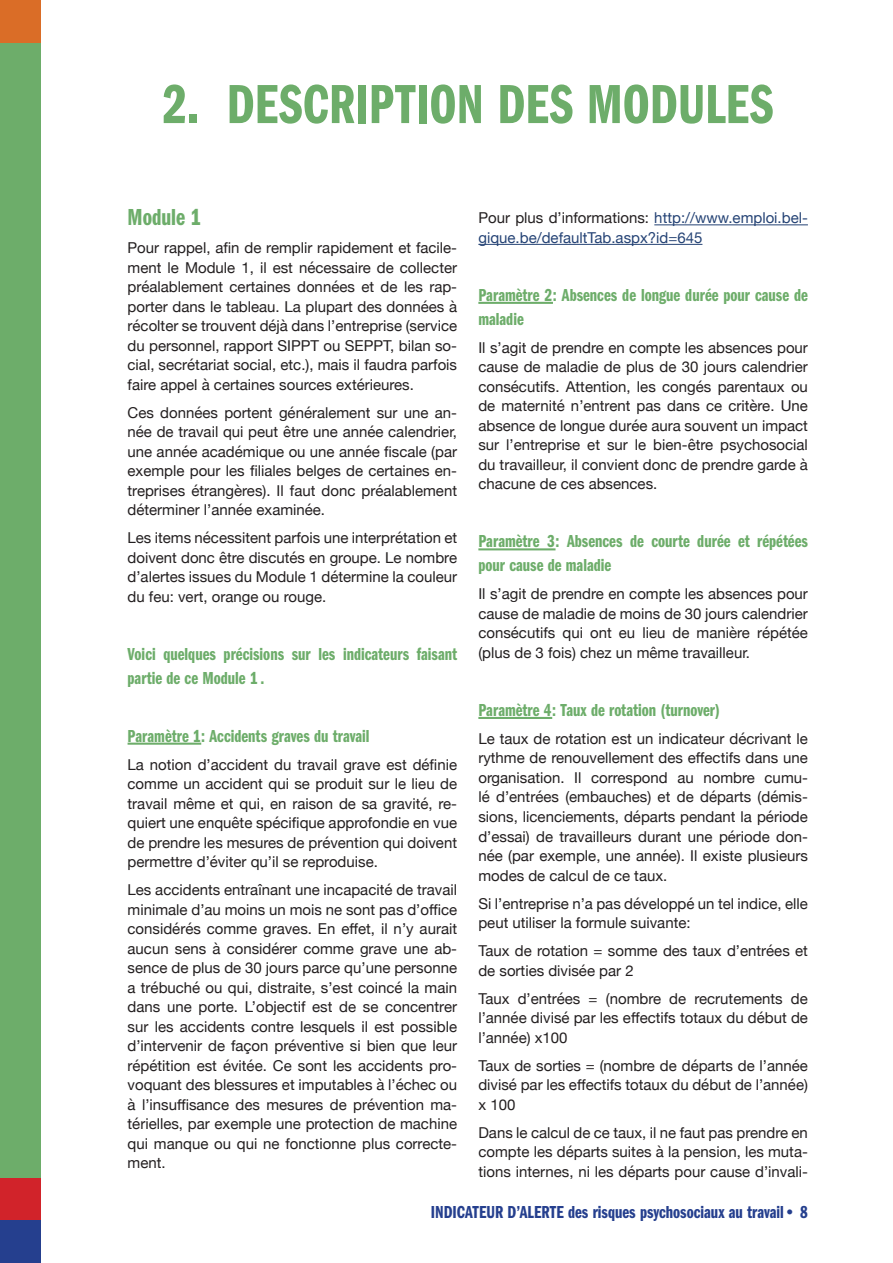
<style>
.page{position:relative;width:893px;height:1263px;background:#fff}
.page>*{position:absolute;margin:0;border:0;box-sizing:border-box;transform-origin:0 0}
.t1{font:57px "Franklin Gothic URW Com Dem";color:#6dad6a}
.t2{font:24px "Franklin Gothic URW Com Dem";color:#6dad6a}
.t3{font:18px/24px "Franklin Gothic URW Com Dem";color:#6dad6a}
.t4{font:18px "Franklin Gothic URW Com Dem";color:#253f8e}
.t5{font:15px/19.5px "Helvetica Neue";color:#231f20;text-align:justify}
.t6{font:15px/19.5px "Helvetica Neue";color:#254375}
.s1{color:#231f20}
</style>
<div class="page">
<div style="left:0;top:0;width:40px;height:1263px;background:#6dad6a"></div>
<div style="left:0;top:0;width:40px;height:43px;background:#da6d27"></div>
<div style="left:0;top:1178px;width:40px;height:42px;background:#d1232a"></div>
<div style="left:0;top:1220px;width:40px;height:43px;background:#253f8e"></div>
<hr style="left:128px;top:743px;width:73px;height:2px;background:#6dad6a">
<hr style="left:654px;top:224px;width:154px;height:1px;background:#254375">
<hr style="left:478px;top:244px;width:224px;height:1px;background:#254375">
<hr style="left:478px;top:302px;width:75px;height:2px;background:#6dad6a">
<hr style="left:478px;top:548px;width:77px;height:2px;background:#6dad6a">
<hr style="left:478px;top:717px;width:74px;height:2px;background:#6dad6a">
<h1 class="t1" style="left:162px;top:72px;width:613px">2. DESCRIPTION DES MODULES</h1>
<h2 class="t2" style="left:128px;top:204px;width:75px">Module 1</h2>
<p class="t5" style="left:128px;top:239px;width:331px">Pour rappel, afin de remplir rapidement et facile&shy;ment le Module 1, il est nécessaire de collecter préalablement certaines données et de les rap&shy;porter dans le tableau. La plupart des données à récolter se trouvent déjà dans l’entreprise (service du personnel, rapport SIPPT ou SEPPT, bilan so&shy;cial, secrétariat social, etc.), mais il faudra parfois faire appel à certaines sources extérieures.</p>
<p class="t5" style="left:128px;top:403px;width:331px">Ces données portent généralement sur une an&shy;née de travail qui peut être une année calendrier, une année académique ou une année fiscale (par exemple pour les filiales belges de certaines en&shy;treprises étrangères). Il faut donc préalablement déterminer l’année examinée.</p>
<p class="t5" style="left:128px;top:529px;width:331px">Les items nécessitent parfois une interprétation et doivent donc être discutés en groupe. Le nombre d’alertes issues du Module 1 détermine la couleur du feu: vert, orange ou rouge.</p>
<p class="t3" style="left:128px;top:642px;width:331px">Voici quelques précisions sur les indicateurs faisant partie de ce Module 1 .</p>
<p class="t3" style="left:128px;top:724px;width:244px">Paramètre 1: Accidents graves du travail</p>
<p class="t5" style="left:128px;top:755px;width:331px">La notion d’accident du travail grave est définie comme un accident qui se produit sur le lieu de travail même et qui, en raison de sa gravité, re&shy;quiert une enquête spécifique approfondie en vue de prendre les mesures de prévention qui doivent permettre d’éviter qu’il se reproduise.</p>
<p class="t5" style="left:128px;top:881px;width:331px">Les accidents entraînant une incapacité de travail minimale d’au moins un mois ne sont pas d’office considérés comme graves. En effet, il n’y aurait aucun sens à considérer comme grave une ab&shy;sence de plus de 30 jours parce qu’une personne a trébuché ou qui, distraite, s’est coincé la main dans une porte. L’objectif est de se concentrer sur les accidents contre lesquels il est possible d’intervenir de façon préventive si bien que leur répétition est évitée. Ce sont les accidents pro&shy;voquant des blessures et imputables à l’échec ou à l’insuffisance des mesures de prévention ma&shy;térielles, par exemple une protection de machine qui manque ou qui ne fonctionne plus correcte&shy;ment.</p>
<p class="t6" style="left:478px;top:209px;width:331px"><span class="s1">Pour plus d’informations:</span> http://www.emploi.bel&shy;gique.be/defaultTab.aspx?id=645</p>
<p class="t3" style="left:478px;top:283px;width:331px">Paramètre 2: Absences de longue durée pour cause de maladie</p>
<p class="t5" style="left:478px;top:339px;width:331px">Il s’agit de prendre en compte les absences pour cause de maladie de plus de 30 jours calendrier consécutifs. Attention, les congés parentaux ou de maternité n’entrent pas dans ce critère. Une absence de longue durée aura souvent un impact sur l’entreprise et sur le bien-être psychosocial du travailleur, il convient donc de prendre garde à chacune de ces absences.</p>
<p class="t3" style="left:478px;top:530px;width:331px">Paramètre 3: Absences de courte durée et répétées pour cause de maladie</p>
<p class="t5" style="left:478px;top:585px;width:331px">Il s’agit de prendre en compte les absences pour cause de maladie de moins de 30 jours calendrier consécutifs qui ont eu lieu de manière répétée (plus de 3 fois) chez un même travailleur.</p>
<p class="t3" style="left:478px;top:698px;width:243px">Paramètre 4: Taux de rotation (turnover)</p>
<p class="t5" style="left:478px;top:730px;width:331px">Le taux de rotation est un indicateur décrivant le rythme de renouvellement des effectifs dans une organisation. Il correspond au nombre cumu&shy;lé d’entrées (embauches) et de départs (démis&shy;sions, licenciements, départs pendant la période d’essai) de travailleurs durant une période don&shy;née (par exemple, une année). Il existe plusieurs modes de calcul de ce taux.</p>
<p class="t5" style="left:478px;top:894px;width:331px">Si l’entreprise n’a pas développé un tel indice, elle peut utiliser la formule suivante:</p>
<p class="t5" style="left:478px;top:942px;width:331px">Taux de rotation = somme des taux d’entrées et de sorties divisée par 2</p>
<p class="t5" style="left:478px;top:989px;width:331px">Taux d’entrées = (nombre de recrutements de l’année divisé par les effectifs totaux du début de l’année) x100</p>
<p class="t5" style="left:478px;top:1056px;width:331px">Taux de sorties = (nombre de départs de l’année divisé par les effectifs totaux du début de l’année) x 100</p>
<p class="t5" style="left:478px;top:1123px;width:331px">Dans le calcul de ce taux, il ne faut pas prendre en compte les départs suites à la pension, les muta&shy;tions internes, ni les départs pour cause d’invali-</p>
<p class="t4" style="left:431px;top:1202px;width:379px">INDICATEUR D’ALERTE des risques psychosociaux au travail• 8</p>
</div>
